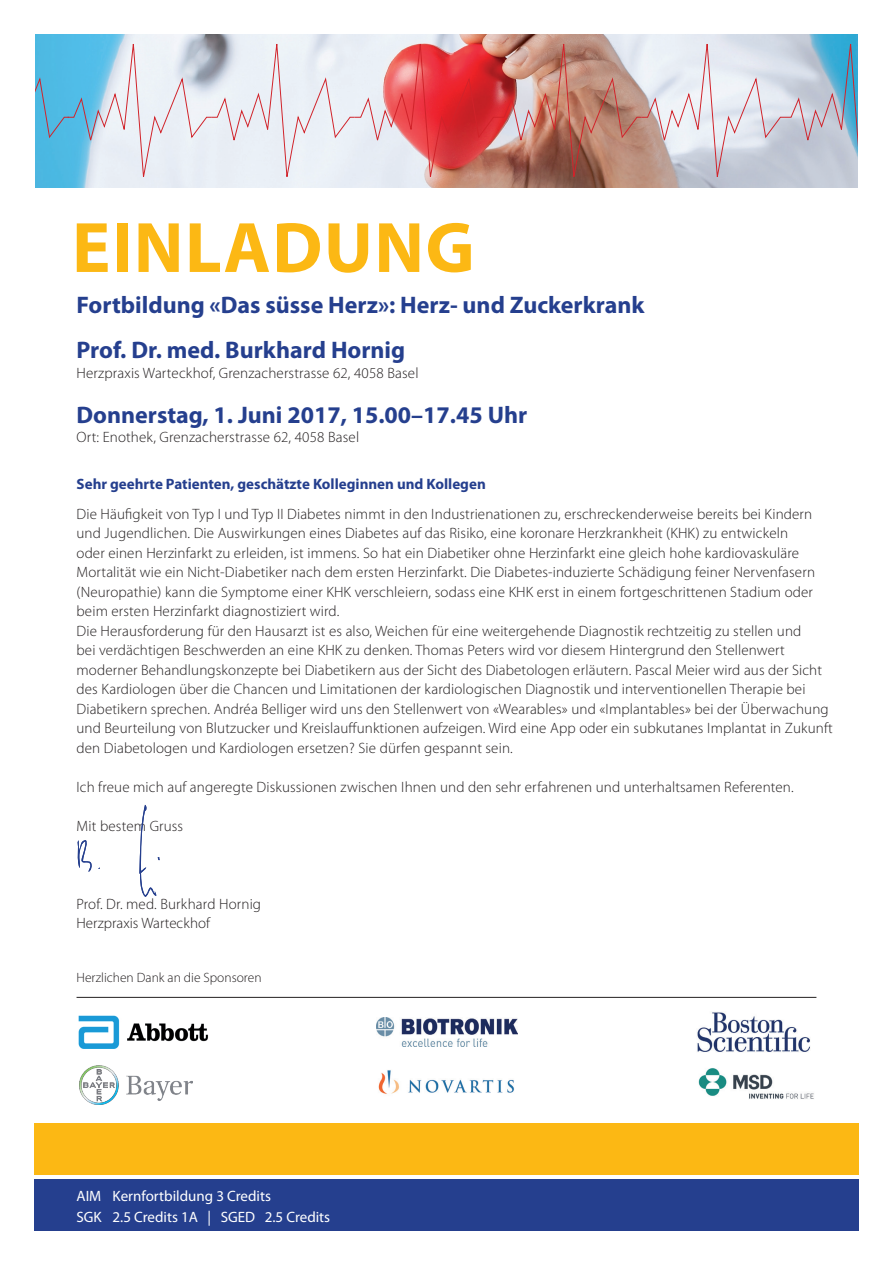
<style>
.page{position:relative;width:893px;height:1263px;background:#fff}
.page>*{position:absolute;margin:0;border:0;box-sizing:border-box;transform-origin:0 0}
.t1{font:700 72px "Myriad Pro";letter-spacing:.02em;color:#fcb814}
.t2{font:700 24px/45px "Myriad Pro";color:#253f8e}
.t3{font:300 15px/19.5px "Myriad Pro";letter-spacing:.01em;color:#231f20}
.t4{font:15px/21px "Myriad Pro";color:#fff}
.t5{font:700 15px "Myriad Pro";color:#253f8e}
.t6{font:300 13.5px "Myriad Pro";color:#231f20}
</style>
<div class="page">
<div style="left:34px;top:1179px;width:825px;height:51px;background:#253f8e"></div>
<div style="left:34px;top:1123px;width:825px;height:51px;background:#fcb814"></div>
<img style="left:35px;top:178px;width:823px;height:9px">
<img style="left:35px;top:34px;width:823px;height:144px">
<svg style="left:77px;top:805px;width:83px;height:92px"></svg>
<hr style="left:77px;top:997px;width:739px;height:1px;background:#231f20">
<img style="left:377px;top:1018px;width:140px;height:28px">
<img style="left:697px;top:1012px;width:113px;height:40px">
<img style="left:78px;top:1015px;width:130px;height:34px">
<img style="left:378px;top:1070px;width:136px;height:24px">
<img style="left:79px;top:1065px;width:114px;height:40px">
<img style="left:698px;top:1068px;width:116px;height:31px">
<h1 class="t1" style="left:72px;top:207px;width:404px">EINLADUNG</h1>
<h2 class="t2" style="left:77px;top:283px;width:570px">Fortbildung «Das süsse Herz»: Herz- und Zuckerkrank<br>Prof. Dr. med. Burkhard Hornig</h2>
<p class="t3" style="left:77px;top:363px;width:343px">Herzpraxis Warteckhof, Grenzacherstrasse 62, 4058 Basel</p>
<h2 class="t2" style="left:77px;top:392px;width:452px">Donnerstag, 1. Juni 2017, 15.00–17.45 Uhr</h2>
<p class="t3" style="left:77px;top:428px;width:284px">Ort: Enothek, Grenzacherstrasse 62, 4058 Basel</p>
<p class="t5" style="left:77px;top:475px;width:411px">Sehr geehrte Patienten, geschätzte Kolleginnen und Kollegen</p>
<p class="t3" style="left:77px;top:504px;width:758px">Die Häufigkeit von Typ I und Typ II Diabetes nimmt in den Industrienationen zu, erschreckenderweise bereits bei Kindern und Jugendlichen. Die Auswirkungen eines Diabetes auf das Risiko, eine koronare Herzkrankheit (KHK) zu entwickeln<br>oder einen Herzinfarkt zu erleiden, ist immens. So hat ein Diabetiker ohne Herzinfarkt eine gleich hohe kardiovaskuläre Mortalität wie ein Nicht-Diabetiker nach dem ersten Herzinfarkt. Die Diabetes-induzierte Schädigung feiner Nervenfasern (Neuropathie) kann die Symptome einer KHK verschleiern, sodass eine KHK erst in einem fortgeschrittenen Stadium oder beim ersten Herzinfarkt diagnostiziert wird.<br>Die Herausforderung für den Hausarzt ist es also, Weichen für eine weitergehende Diagnostik rechtzeitig zu stellen und<br>bei verdächtigen Beschwerden an eine KHK zu denken. Thomas Peters wird vor diesem Hintergrund den Stellenwert moderner Behandlungskonzepte bei Diabetikern aus der Sicht des Diabetologen erläutern. Pascal Meier wird aus der Sicht des Kardiologen über die Chancen und Limitationen der kardiologischen Diagnostik und interventionellen Therapie bei Diabetikern sprechen. Andréa Belliger wird uns den Stellenwert von «Wearables» und «Implantables» bei der Überwachung und Beurteilung von Blutzucker und Kreislauffunktionen aufzeigen. Wird eine App oder ein subkutanes Implantat in Zukunft den Diabetologen und Kardiologen ersetzen? Sie dürfen gespannt sein.</p>
<p class="t3" style="left:77px;top:777px;width:719px">Ich freue mich auf angeregte Diskussionen zwischen Ihnen und den sehr erfahrenen und unterhaltsamen Referenten.</p>
<p class="t3" style="left:77px;top:816px;width:108px">Mit bestem Gruss</p>
<p class="t3" style="left:77px;top:894px;width:186px">Prof. Dr. med. Burkhard Hornig<br>Herzpraxis Warteckhof</p>
<p class="t6" style="left:77px;top:970px;width:187px">Herzlichen Dank an die Sponsoren</p>
<p class="t4" style="left:77px;top:1185px;width:255px">AIM Kernfortbildung 3 Credits<br>SGK 2.5 Credits 1A | SGED 2.5 Credits</p>
</div>
